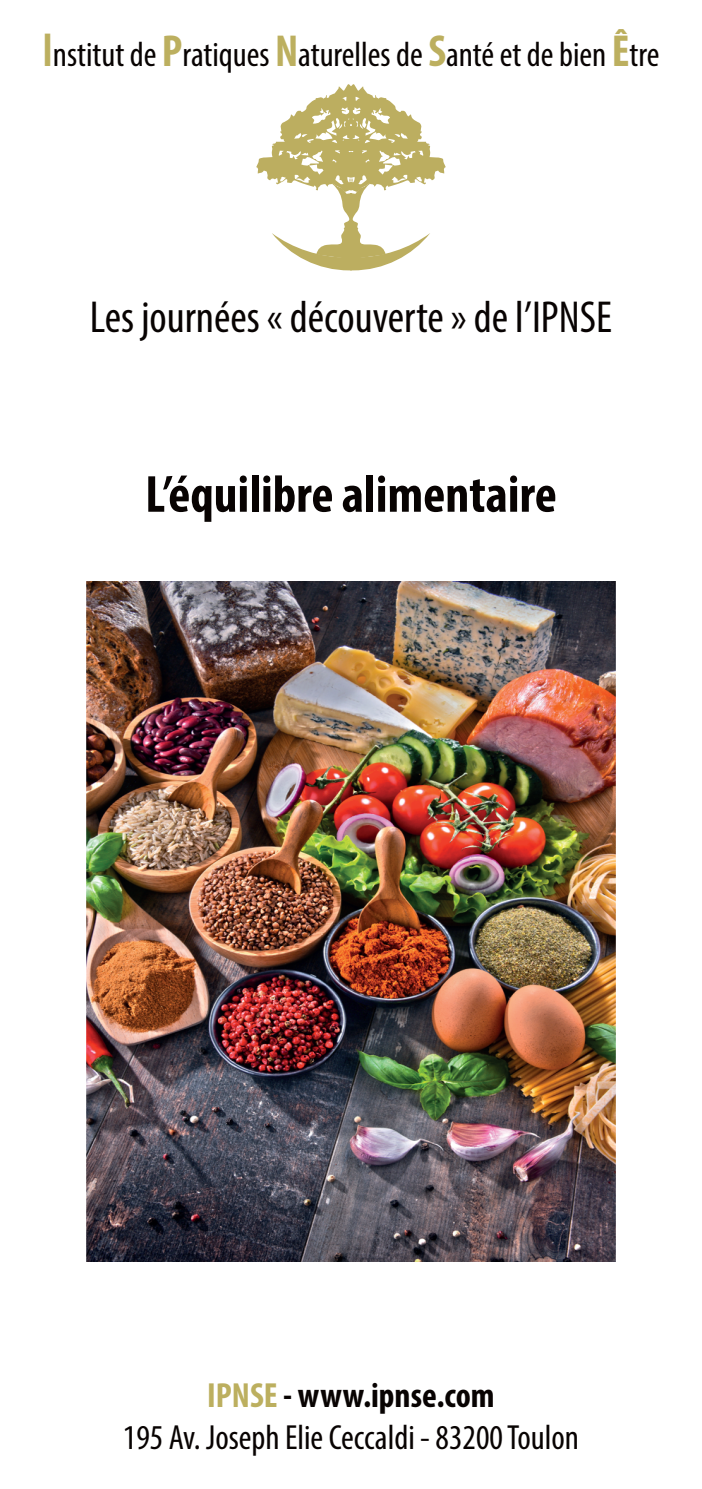
<style>
.page{position:relative;width:702px;height:1489px;background:#fff}
.page>*{position:absolute;margin:0;border:0;box-sizing:border-box;transform-origin:0 0}
.t1{font:700 condensed 52.5px "Myriad Pro";color:#080302}
.t2{font:condensed 45px "Myriad Pro";color:#080302}
.t3{font:condensed 35px/42px "Myriad Pro";color:#080302;text-align:center}
.s1{font-family:"Arial Narrow";font-weight:700;font-stretch:normal;font-size:45px;color:#bcaf5f}
.s2{font-weight:700;font-size:45px;color:#bcaf5f}
.s3{font-weight:700;color:#bcaf5f}
.s4{font-weight:700}
</style>
<div class="page">
<svg style="left:256px;top:84px;width:189px;height:186px"></svg>
<img style="left:86px;top:581px;width:529px;height:680px">
<p class="t3" style="left:43px;top:33px;width:618px"><span class="s1">I</span>nstitut de <span class="s2">P</span>ratiques <span class="s2">N</span>aturelles de <span class="s2">S</span>anté et de bien <span class="s2">Ê</span>tre</p>
<p class="t2" style="left:90px;top:290px;width:523px">Les journées « découverte » de l’IPNSE</p>
<p class="t1" style="left:145px;top:461px;width:413px">L’équilibre alimentaire</p>
<p class="t3" style="left:123px;top:1374px;width:458px"><span class="s3">IPNSE</span> <span class="s4">- www.ipnse.com<br></span>195 Av. Joseph Elie Ceccaldi - 83200 Toulon</p>
</div>
